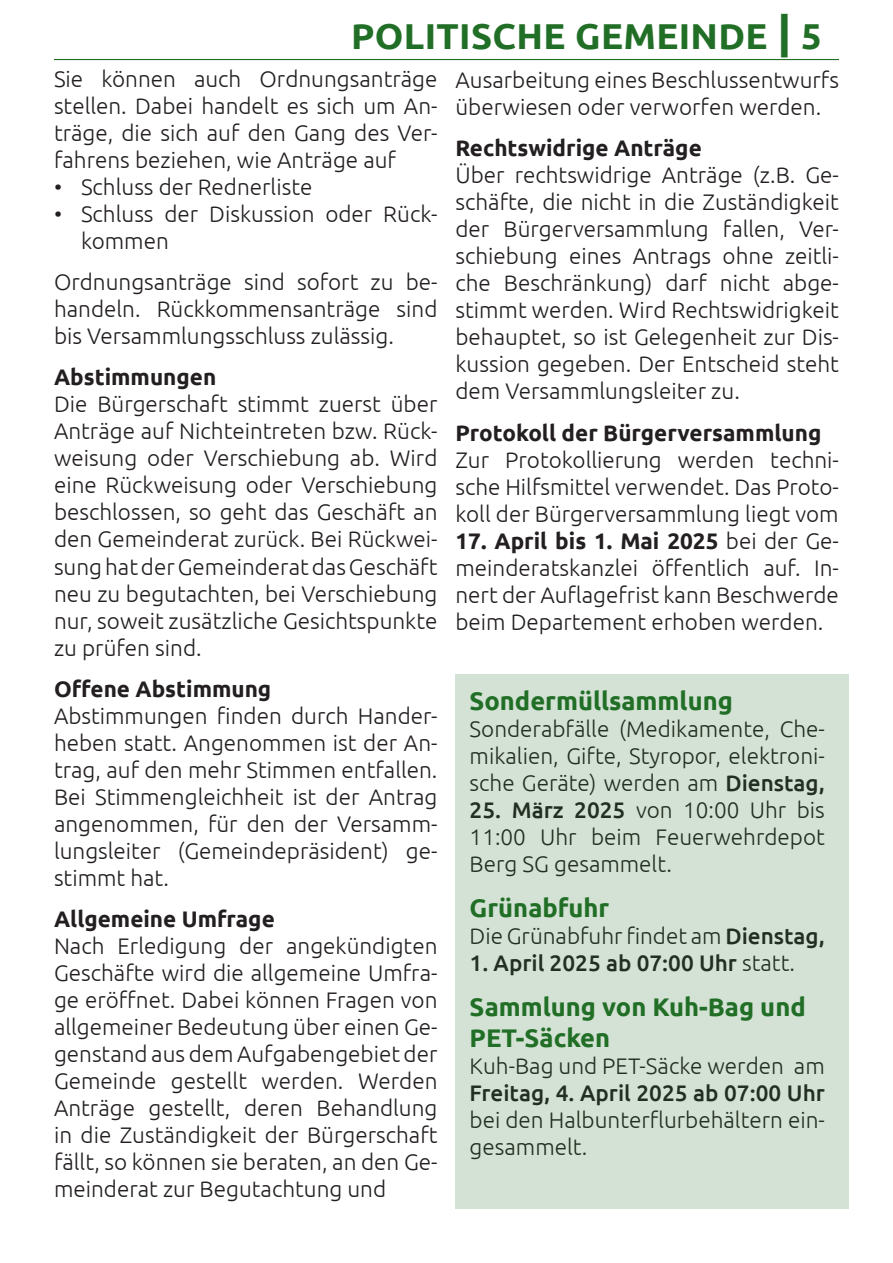
<style>
.page{position:relative;width:893px;height:1263px;background:#fff}
.page>*{position:absolute;margin:0;border:0;box-sizing:border-box;transform-origin:0 0}
.t1{font:700 36px "Ubuntu";letter-spacing:.01em;color:#216e26}
.t2{font:700 25.5px/30.6px "Ubuntu";color:#216e26}
.Untertitel{font:300 22.5px/27px "Ubuntu";color:#231f20;text-align:justify}
.Untertitel-2{font:700 22.5px "Ubuntu";color:#231f20}
.t3{font:500 22.5px "Ubuntu";color:#231f20}
.s1{font-size:45px}
.s2{font-style:inherit}
.s3{font-weight:700}
.s4{font-weight:500}
.s5{font-weight:300}
</style>
<div class="page">
<hr style="left:54px;top:59px;width:785px;height:1px;background:#216e26">
<div style="left:455px;top:674px;width:393px;height:535px;background:#d3e2d4"></div>
<h1 class="t1" style="left:351px;top:13px;width:472px">POLITISCHE GEMEINDE <span class="s1">|</span> <span class="s2">5</span></h1>
<p class="Untertitel" style="left:54px;top:65px;width:385px">Sie können auch Ordnungsanträge stellen. Dabei handelt es sich um An&shy;träge, die sich auf den Gang des Ver&shy;fahrens beziehen, wie Anträge auf</p>
<p class="Untertitel" style="left:54px;top:173px;width:260px">• Schluss der Rednerliste</p>
<p class="Untertitel" style="left:81px;top:200px;width:358px;text-indent:-27px">• Schluss der Diskussion oder Rück&shy;kommen</p>
<p class="Untertitel" style="left:54px;top:268px;width:385px">Ordnungsanträge sind sofort zu be&shy;handeln. Rückkommensanträge sind bis Versammlungsschluss zulässig.</p>
<p class="Untertitel-2" style="left:54px;top:363px;width:164px">Abstimmungen</p>
<p class="Untertitel" style="left:54px;top:390px;width:385px">Die Bürgerschaft stimmt zuerst über Anträge auf Nichteintreten bzw. Rück&shy;weisung oder Verschiebung ab. Wird eine Rückweisung oder Verschiebung beschlossen, so geht das Geschäft an den Gemeinderat zurück. Bei Rückwei&shy;sung hat der Gemeinderat das Geschäft neu zu begutachten, bei Verschiebung nur, soweit zusätzliche Gesichtspunkte zu prüfen sind.</p>
<p class="Untertitel-2" style="left:54px;top:674px;width:219px">Offene Abstimmung</p>
<p class="Untertitel" style="left:54px;top:702px;width:385px">Abstimmungen finden durch Hander&shy;heben statt. Angenommen ist der An&shy;trag, auf den mehr Stimmen entfallen.<br>Bei Stimmengleichheit ist der Antrag angenommen, für den der Versamm&shy;lungsleiter (Gemeindepräsident) ge&shy;stimmt hat.</p>
<p class="Untertitel-2" style="left:54px;top:904px;width:222px">Allgemeine Umfrage</p>
<p class="Untertitel" style="left:54px;top:932px;width:385px">Nach Erledigung der angekündigten Geschäfte wird die allgemeine Umfra&shy;ge eröffnet. Dabei können Fragen von allgemeiner Bedeutung über einen Ge&shy;genstand aus dem Aufgabengebiet der Gemeinde gestellt werden. Werden Anträge gestellt, deren Behandlung in die Zuständigkeit der Bürgerschaft fällt, so können sie beraten, an den Ge&shy;meinderat zur Begutachtung und</p>
<p class="Untertitel" style="left:455px;top:66px;width:385px">Ausarbeitung eines Beschlussentwurfs überwiesen oder verworfen werden.</p>
<p class="Untertitel-2" style="left:455px;top:133px;width:248px">Rechtswidrige Anträge</p>
<p class="Untertitel" style="left:455px;top:161px;width:385px">Über rechtswidrige Anträge (z.B. Ge&shy;schäfte, die nicht in die Zuständigkeit der Bürgerversammlung fallen, Ver&shy;schiebung eines Antrags ohne zeitli&shy;che Beschränkung) darf nicht abge&shy;stimmt werden. Wird Rechtswidrigkeit behauptet, so ist Gelegenheit zur Dis&shy;kussion gegeben. Der Entscheid steht dem Versammlungsleiter zu.</p>
<p class="Untertitel-2" style="left:455px;top:418px;width:367px">Protokoll der Bürgerversammlung</p>
<p class="Untertitel" style="left:455px;top:445px;width:385px">Zur Protokollierung werden techni&shy;sche Hilfsmittel verwendet. Das Proto&shy;koll der Bürgerversammlung liegt vom</p>
<p class="Untertitel" style="left:455px;top:526px;width:385px"><span class="s3">17. April bis 1. Mai 2025</span> bei der Ge&shy;meinderatskanzlei öffentlich auf. In&shy;nert der Auflagefrist kann Beschwerde beim Departement erhoben werden.</p>
<p class="t2" style="left:470px;top:685px;width:265px">Sondermüllsammlung</p>
<p class="Untertitel" style="left:470px;top:715px;width:357px">Sonderabfälle (Medikamente, Che&shy;mikalien, Gifte, Styropor, elektroni&shy;sche Geräte) werden am <span class="s4">Dienstag,</span></p>
<p class="Untertitel" style="left:470px;top:796px;width:357px"><span class="s4">25. März 2025</span> von 10:00 Uhr bis 11:00 Uhr beim Feuerwehrdepot Berg SG gesammelt.</p>
<p class="t2" style="left:470px;top:892px;width:141px">Grünabfuhr</p>
<p class="Untertitel" style="left:470px;top:922px;width:357px">Die Grünabfuhr findet am <span class="s4">Dienstag,</span></p>
<p class="t3" style="left:470px;top:949px;width:327px">1. April 2025 ab 07:00 Uhr <span class="s5">statt.</span></p>
<p class="t2" style="left:470px;top:991px;width:338px">Sammlung von Kuh-Bag und<br>PET-Säcken</p>
<p class="Untertitel" style="left:470px;top:1052px;width:357px">Kuh-Bag und PET-Säcke werden am <span class="s4">Freitag, 4. April 2025 ab 07:00 Uhr </span>bei den Halbunterflurbehältern ein&shy;gesammelt.</p>
</div>
